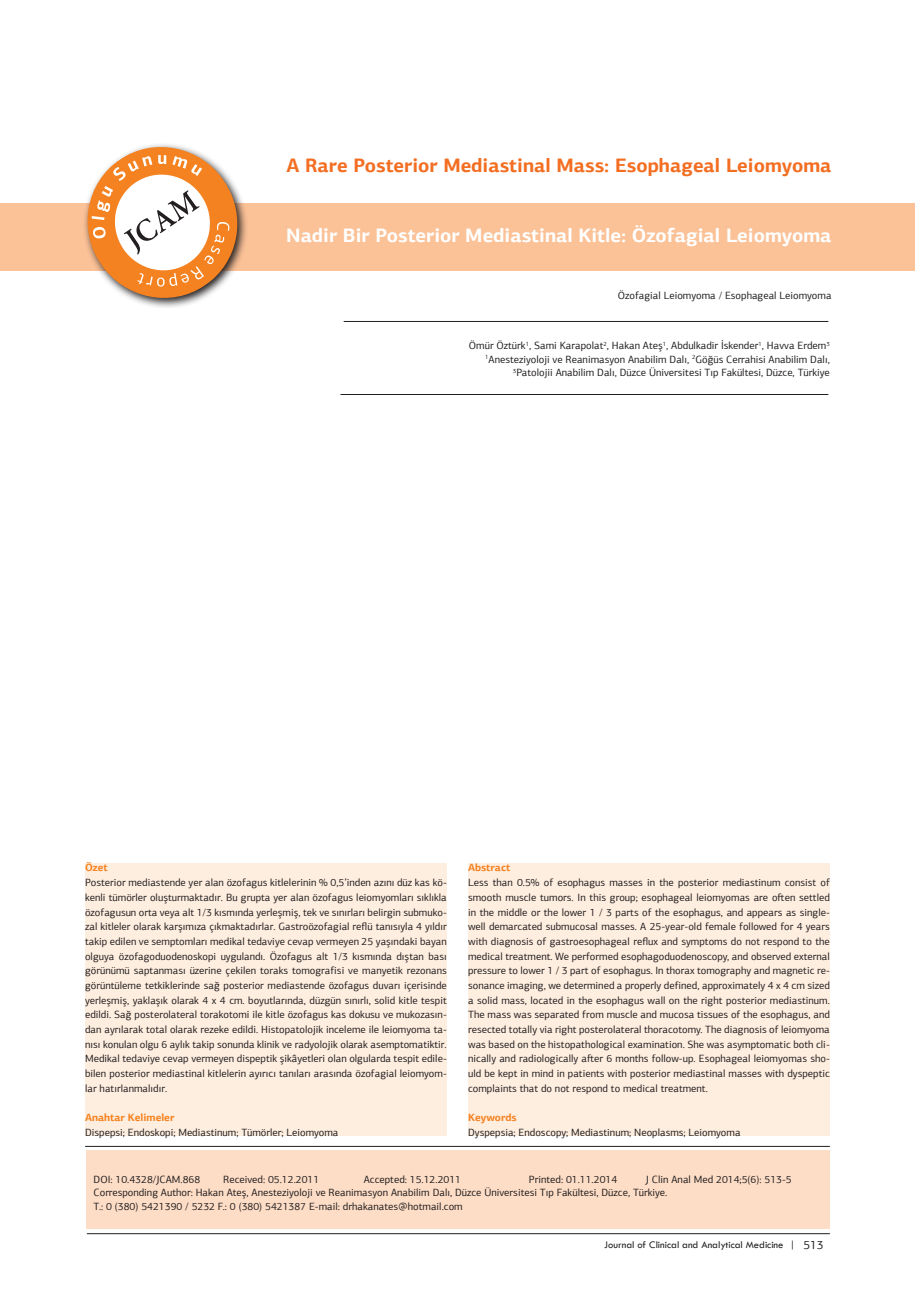
<style>
.page{position:relative;width:915px;height:1306px;background:#fff}
.page>*{position:absolute;margin:0;border:0;box-sizing:border-box;transform-origin:0 0}
.t1{font:700 19.5px "PF Agora Sans Pro";color:#fff}
.t2{font:700 19.5px "PF Agora Sans Pro";color:#f36e21}
.t3{font:10.5px/14.7px "PF Agora Sans Pro";color:#231f20}
.t4{font:10.5px "Tw Cen";color:#231f20}
.s1{font-weight:700;color:#f58220}
.s2{font-family:"PF Agora Sans Pro";font-size:12px}
</style>
<div class="page">
<div style="left:87px;top:1150px;width:742px;height:79px;background:#fdddc6"></div>
<div style="left:0;top:203px;width:914px;height:67px;background:#fbc197"></div>
<hr style="left:85px;top:1146px;width:744px;height:1px;background:#231f20">
<hr style="left:343px;top:321px;width:485px;height:1px;background:#231f20">
<hr style="left:340px;top:394px;width:488px;height:1px;background:#231f20">
<svg style="left:77px;top:144px;width:170px;height:164px"></svg>
<div style="left:85px;top:863px;width:361px;height:272px;background:#feeee0"></div>
<div style="left:468px;top:863px;width:361px;height:272px;background:#feeee0"></div>
<hr style="left:87px;top:1233px;width:742px;height:1px;background:#231f20">
<p class="t2" style="left:286px;top:152px;width:546px">A Rare Posterior Mediastinal Mass: Esophageal Leiomyoma</p>
<p class="t1" style="left:286px;top:223px;width:546px">Nadir Bir Posterior Mediastinal Kitle: Özofagial Leiomyoma</p>
<p class="t3" style="left:617px;top:288px;width:215px">Özofagial Leiomyoma / Esophageal Leiomyoma</p>
<p class="t3" style="left:468px;top:339px;width:362px;line-height:13.5px;text-align:right">Ömür Öztürk<sup>1</sup>, Sami Karapolat<sup>2</sup>, Hakan Ateş<sup>1</sup>, Abdulkadir İskender<sup>1</sup>, Havva Erdem<sup>3<br>1</sup>Anesteziyoloji ve Reanimasyon Anabilim Dalı, <sup>2</sup>Göğüs Cerrahisi Anabilim Dalı,<br><sup>3</sup>Patolojii Anabilim Dalı, Düzce Üniversitesi Tıp Fakültesi, Düzce, Türkiye</p>
<p class="t3" style="left:85px;top:860px;width:363px"><span class="s1">Özet<br></span>Posterior mediastende yer alan özofagus kitlelerinin % 0,5’inden azını düz kas kö&shy;kenli tümörler oluşturmaktadır. Bu grupta yer alan özofagus leiomyomları sıklıkla özofagusun orta veya alt 1/3 kısmında yerleşmiş, tek ve sınırları belirgin submuko&shy;zal kitleler olarak karşımıza çıkmaktadırlar. Gastroözofagial reflü tanısıyla 4 yıldır takip edilen ve semptomları medikal tedaviye cevap vermeyen 25 yaşındaki bayan olguya özofagoduodenoskopi uygulandı. Özofagus alt 1/3 kısmında dıştan bası görünümü saptanması üzerine çekilen toraks tomografisi ve manyetik rezonans görüntüleme tetkiklerinde sağ posterior mediastende özofagus duvarı içerisinde yerleşmiş, yaklaşık olarak 4 x 4 cm. boyutlarında, düzgün sınırlı, solid kitle tespit edildi. Sağ posterolateral torakotomi ile kitle özofagus kas dokusu ve mukozasın&shy;dan ayrılarak total olarak rezeke edildi. Histopatolojik inceleme ile leiomyoma ta&shy;nısı konulan olgu 6 aylık takip sonunda klinik ve radyolojik olarak asemptomatiktir.<br>Medikal tedaviye cevap vermeyen dispeptik şikâyetleri olan olgularda tespit edile&shy;bilen posterior mediastinal kitlelerin ayırıcı tanıları arasında özofagial leiomyom&shy;lar hatırlanmalıdır.</p>
<p class="t3" style="left:85px;top:1110px;width:255px"><span class="s1">Anahtar Kelimeler<br></span>Dispepsi; Endoskopi; Mediastinum; Tümörler; Leiomyoma</p>
<p class="t3" style="left:468px;top:860px;width:363px"><span class="s1">Abstract<br></span>Less than 0.5% of esophagus masses in the posterior mediastinum consist of smooth muscle tumors. In this group; esophageal leiomyomas are often settled in the middle or the lower 1 / 3 parts of the esophagus, and appears as single&shy;well demarcated submucosal masses. A 25-year-old female followed for 4 years with diagnosis of gastroesophageal reflux and symptoms do not respond to the medical treatment. We performed esophagoduodenoscopy, and observed external pressure to lower 1 / 3 part of esophagus. In thorax tomography and magnetic re&shy;sonance imaging, we determined a properly defined, approximately 4 x 4 cm sized a solid mass, located in the esophagus wall on the right posterior mediastinum.<br>The mass was separated from muscle and mucosa tissues of the esophagus, and resected totally via right posterolateral thoracotomy. The diagnosis of leiomyoma was based on the histopathological examination. She was asymptomatic both cli&shy;nically and radiologically after 6 months follow-up. Esophageal leiomyomas sho&shy;uld be kept in mind in patients with posterior mediastinal masses with dyspeptic complaints that do not respond to medical treatment.</p>
<p class="t3" style="left:468px;top:1110px;width:274px"><span class="s1">Keywords<br></span>Dyspepsia; Endoscopy; Mediastinum; Neoplasms; Leiomyoma</p>
<p class="t3" style="left:94px;top:1172px;width:699px;line-height:13.5px;text-indent:552px">J Clin Anal Med 2014;5(6): 513-5<br>Corresponding Author: Hakan Ateş, Anesteziyoloji ve Reanimasyon Anabilim Dalı, Düzce Üniversitesi Tıp Fakültesi, Düzce, Türkiye.<br>T.: 0 (380) 5421390 / 5232 F.: 0 (380) 5421387 E-mail: drhakanates@hotmail.com</p>
<p class="t3" style="left:94px;top:1171px;width:108px">DOI: 10.4328/JCAM.868</p>
<p class="t3" style="left:223px;top:1171px;width:98px">Received: 05.12.2011</p>
<p class="t3" style="left:364px;top:1171px;width:99px">Accepted: 15.12.2011</p>
<p class="t3" style="left:528px;top:1171px;width:90px">Printed: 01.11.2014</p>
<p class="t4" style="left:604px;top:1238px;width:221px">Journal of Clinical and Analytical Medicine | <span class="s2">513</span></p>
</div>
